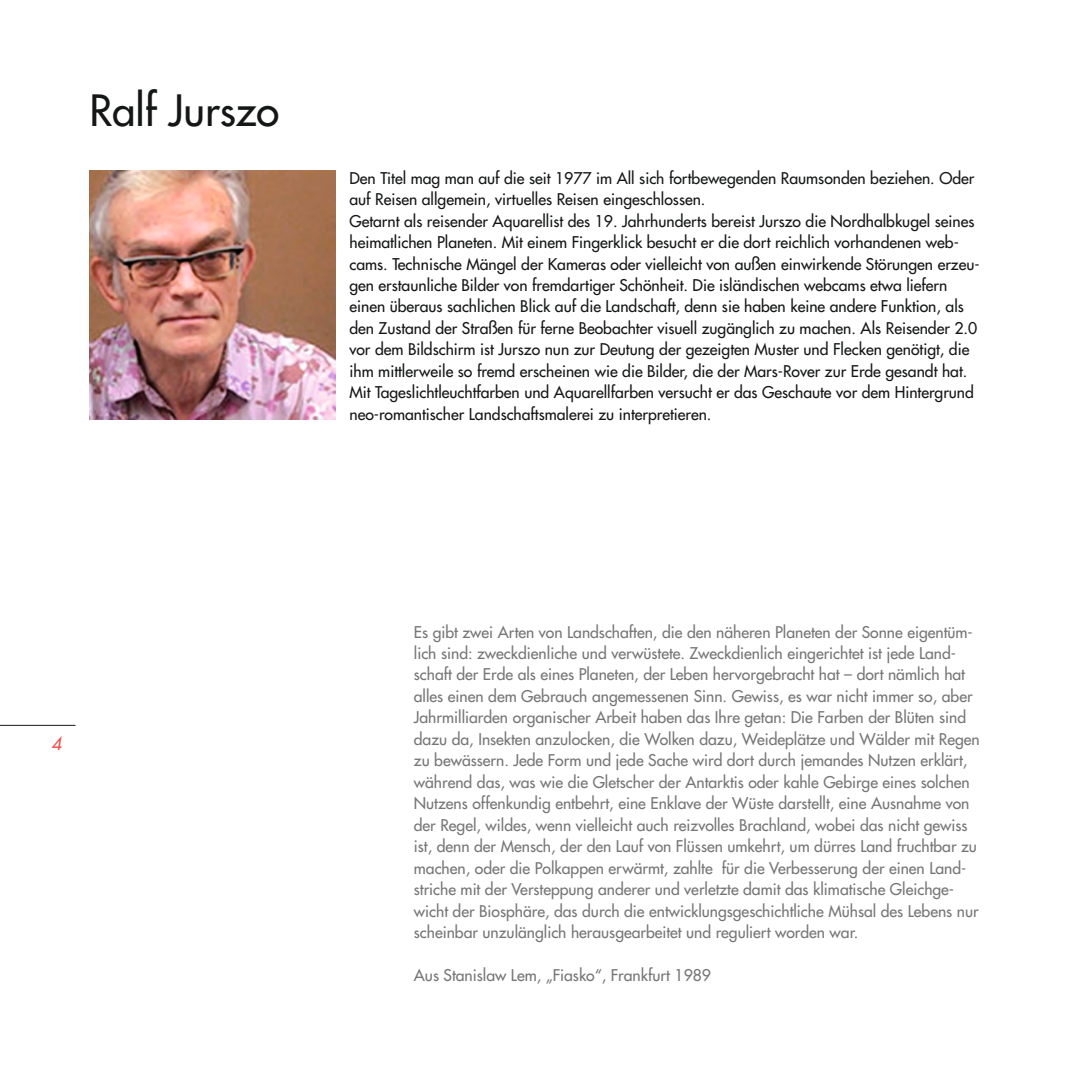
<style>
.page{position:relative;width:1072px;height:1072px;background:#fff}
.page>*{position:absolute;margin:0;border:0;box-sizing:border-box;transform-origin:0 0}
.t1{font:42px "Futura";color:#151616}
.t2{font:italic 17.5px "Futura";color:#ee4a49}
.t3{font:15.75px/21.5px "Futura";color:#757675}
.t4{font:15.75px/21.5px "Futura";color:#151616}
</style>
<div class="page">
<hr style="left:0;top:725px;width:75px;height:1px;background:#151616">
<img style="left:89px;top:170px;width:246px;height:249px">
<h1 class="t1" style="left:89px;top:83px;width:191px">Ralf Jurszo</h1>
<p class="t4" style="left:349px;top:167px;width:631px">Den Titel mag man auf die seit 1977 im All sich fortbewegenden Raumsonden beziehen. Oder auf Reisen allgemein, virtuelles Reisen eingeschlossen.<br>Getarnt als reisender Aquarellist des 19. Jahrhunderts bereist Jurszo die Nordhalbkugel seines heimatlichen Planeten. Mit einem Fingerklick besucht er die dort reichlich vorhandenen web&shy;cams. Technische Mängel der Kameras oder vielleicht von außen einwirkende Störungen erzeu&shy;gen erstaunliche Bilder von fremdartiger Schönheit. Die isländischen webcams etwa liefern einen überaus sachlichen Blick auf die Landschaft, denn sie haben keine andere Funktion, als den Zustand der Straßen für ferne Beobachter visuell zugänglich zu machen. Als Reisender 2.0 vor dem Bildschirm ist Jurszo nun zur Deutung der gezeigten Muster und Flecken genötigt, die ihm mittlerweile so fremd erscheinen wie die Bilder, die der Mars-Rover zur Erde gesandt hat.<br>Mit Tageslichtleuchtfarben und Aquarellfarben versucht er das Geschaute vor dem Hintergrund neo-romantischer Landschaftsmalerei zu interpretieren.</p>
<p class="t2" style="left:51px;top:731px;width:16px">4</p>
<p class="t3" style="left:414px;top:621px;width:567px">Es gibt zwei Arten von Landschaften, die den näheren Planeten der Sonne eigentüm&shy;lich sind: zweckdienliche und verwüstete. Zweckdienlich eingerichtet ist jede Land&shy;schaft der Erde als eines Planeten, der Leben hervorgebracht hat – dort nämlich hat alles einen dem Gebrauch angemessenen Sinn. Gewiss, es war nicht immer so, aber Jahrmilliarden organischer Arbeit haben das Ihre getan: Die Farben der Blüten sind dazu da, Insekten anzulocken, die Wolken dazu, Weideplätze und Wälder mit Regen zu bewässern. Jede Form und jede Sache wird dort durch jemandes Nutzen erklärt, während das, was wie die Gletscher der Antarktis oder kahle Gebirge eines solchen Nutzens offenkundig entbehrt, eine Enklave der Wüste darstellt, eine Ausnahme von der Regel, wildes, wenn vielleicht auch reizvolles Brachland, wobei das nicht gewiss ist, denn der Mensch, der den Lauf von Flüssen umkehrt, um dürres Land fruchtbar zu machen, oder die Polkappen erwärmt, zahlte für die Verbesserung der einen Land&shy;striche mit der Versteppung anderer und verletzte damit das klimatische Gleichge&shy;wicht der Biosphäre, das durch die entwicklungsgeschichtliche Mühsal des Lebens nur scheinbar unzulänglich herausgearbeitet und reguliert worden war.</p>
<p class="t3" style="left:414px;top:964px;width:298px">Aus Stanislaw Lem, „Fiasko“, Frankfurt 1989</p>
</div>
